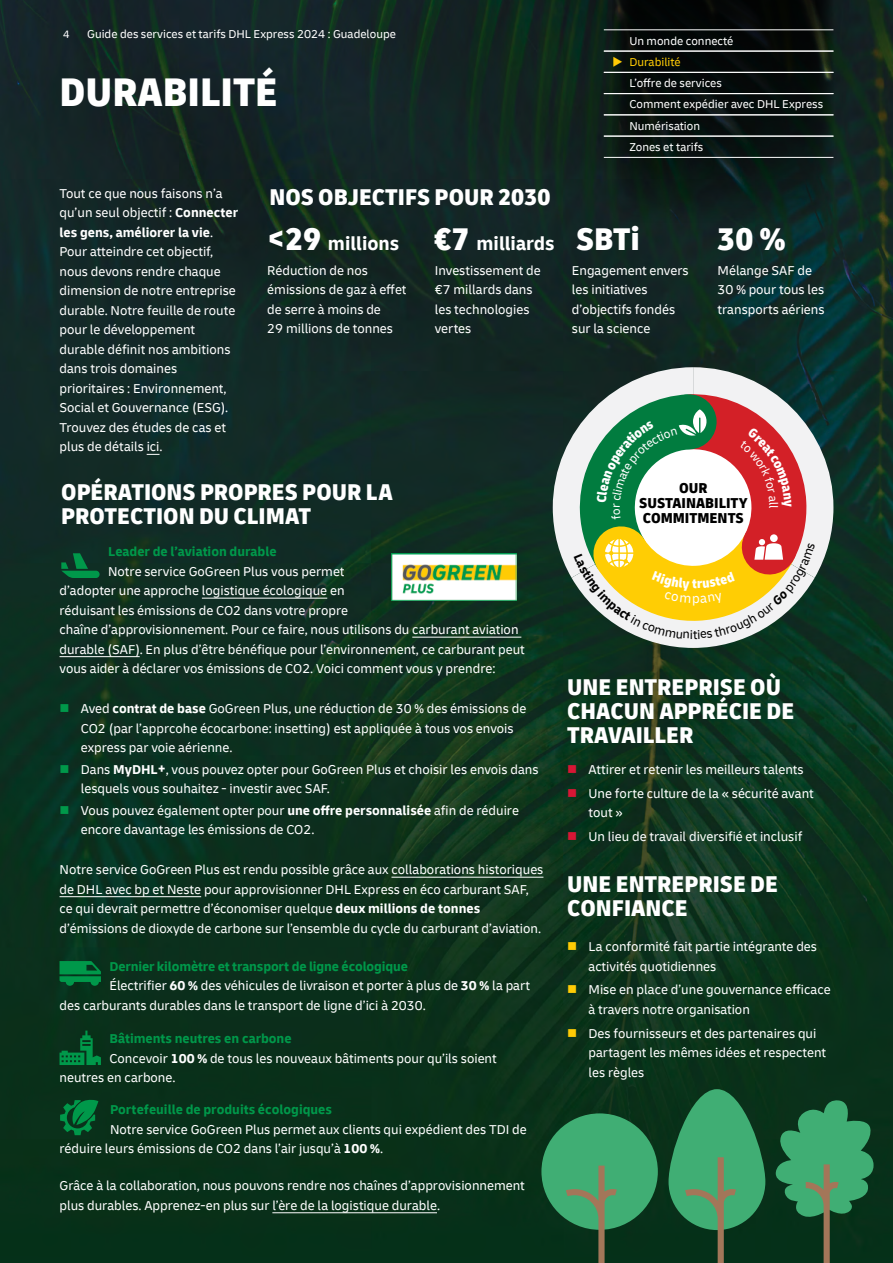
<style>
.page{position:relative;width:893px;height:1263px;background:#fff}
.page>*{position:absolute;margin:0;border:0;box-sizing:border-box;transform-origin:0 0}
.H2_Masthead_Headline{font:900 condensed 42px "Delivery";color:#fff}
.t1{font:900 condensed 33px "Delivery";color:#fff}
.H3_Secondary_headline{font:900 condensed 24px/24px "Delivery";color:#fff}
.t2{font:700 19.5px "Delivery";color:#fff}
.t3{font:900 condensed 15.15px/15.1px "Delivery";color:#000;text-align:center}
.P_Copy_text{font:13.5px/19.5px "Delivery";color:#fff}
.LI_Bulleted_List{font:13.5px/19.5px "Delivery";color:#fff}
.H4_Paragraph_header{font:700 13.5px "Delivery";color:#00984a}
.t4{font:12px/21.3px "Delivery";color:#fff}
.t5{font:11.25px "Delivery";color:#fff}
.s1{color:#ffcb05}
.s2{font-weight:700}
.s3{font-weight:900;font-stretch:condensed;font-size:33px}
.s4{color:#00984a}
.s5{color:#d71635}
</style>
<div class="page">
<img style="left:0;top:0;width:893px;height:1263px">
<svg style="left:612px;top:0;width:221px;height:224px;background:#0c1614"></svg>
<hr style="left:604px;top:30px;width:229px;height:1px;background:#fff">
<hr style="left:604px;top:51px;width:229px;height:1px;background:#fff">
<hr style="left:604px;top:72px;width:229px;height:1px;background:#fff">
<hr style="left:604px;top:93px;width:229px;height:1px;background:#fff">
<hr style="left:604px;top:115px;width:229px;height:1px;background:#fff">
<hr style="left:604px;top:136px;width:229px;height:1px;background:#fff">
<hr style="left:604px;top:157px;width:229px;height:1px;background:#fff">
<svg style="left:147px;top:454px;width:13px;height:1px"></svg>
<img style="left:391px;top:553px;width:126px;height:47px">
<svg style="left:60px;top:961px;width:41px;height:25px"></svg>
<svg style="left:60px;top:1030px;width:41px;height:35px"></svg>
<svg style="left:60px;top:1099px;width:38px;height:36px"></svg>
<hr style="left:272px;top:1212px;width:165px;height:1px;background:#fff">
<svg style="left:668px;top:1089px;width:97px;height:141px;background:#359662"></svg>
<svg style="left:685px;top:1157px;width:51px;height:106px;background:#3f7e53"></svg>
<div style="left:541px;top:1113px;width:117px;height:117px;background:#40ae74;border-radius:50%"></div>
<svg style="left:566px;top:1165px;width:51px;height:98px"></svg>
<svg style="left:774px;top:1099px;width:99px;height:164px;background:#286d46"></svg>
<svg style="left:61px;top:553px;width:39px;height:25px"></svg>
<hr style="left:202px;top:598px;width:125px;height:1px;background:#fff">
<hr style="left:412px;top:637px;width:109px;height:1px;background:#fff">
<hr style="left:60px;top:656px;width:80px;height:1px;background:#fff">
<hr style="left:391px;top:877px;width:152px;height:1px;background:#fff">
<hr style="left:60px;top:896px;width:141px;height:1px;background:#fff">
<svg style="left:553px;top:367px;width:280px;height:281px"></svg>
<p class="t5" style="left:63px;top:28px;width:8px">4</p>
<p class="t4" style="left:87px;top:24px;width:310px">Guide des services et tarifs DHL Express 2024 : Guadeloupe</p>
<h2 class="H2_Masthead_Headline" style="left:60px;top:65px;width:220px">DURABILITÉ</h2>
<p class="t4" style="left:629px;top:30px;width:106px">Un monde connecté</p>
<p class="t4" style="left:629px;top:51px;width:195px;text-indent:-17px"><span class="s1">◆ Durabilité<br></span>L’offre de services<br>Comment expédier avec DHL Express<br>Numérisation<br>Zones et tarifs</p>
<p class="P_Copy_text" style="left:60px;top:184px;width:180px">Tout ce que nous faisons n’a qu’un seul objectif : <span class="s2">Connecter les gens, améliorer la vie</span>.<br>Pour atteindre cet objectif, nous devons rendre chaque dimension de notre entreprise durable. Notre feuille de route pour le développement durable définit nos ambitions dans trois domaines prioritaires : Environnement,<br>Social et Gouvernance (ESG).<br>Trouvez des études de cas et plus de détails ici.</p>
<h3 class="H3_Secondary_headline" style="left:269px;top:185px;width:282px">NOS OBJECTIFS POUR 2030</h3>
<h3 class="t2" style="left:267px;top:231px;width:134px"><span class="s3">&lt;29</span> millions</h3>
<p class="P_Copy_text" style="left:267px;top:260px;width:141px">Réduction de nos émissions de gaz à effet de serre à moins de<br>29 millions de tonnes</p>
<p class="P_Copy_text" style="left:435px;top:260px;width:107px">Investissement de €7 millards dans les technologies vertes</p>
<h3 class="t2" style="left:434px;top:231px;width:122px"><span class="s3">€7</span> milliards</h3>
<h3 class="H3_Secondary_headline" style="left:61px;top:480px;width:333px">OPÉRATIONS PROPRES POUR LA<br>PROTECTION DU CLIMAT</h3>
<h4 class="H4_Paragraph_header" style="left:108px;top:543px;width:170px">Leader de l’aviation durable</h4>
<p class="P_Copy_text" style="left:60px;top:561px;width:467px;text-indent:49px">Notre service GoGreen Plus vous permet<br>d’adopter une approche logistique écologique en<br>réduisant les émissions de CO2 dans votre propre<br>chaîne d’approvisionnement. Pour ce faire, nous utilisons du carburant aviation durable (SAF). En plus d’être bénéfique pour l’environnement, ce carburant peut vous aider à déclarer vos émissions de CO2. Voici comment vous y prendre:</p>
<p class="LI_Bulleted_List" style="left:81px;top:699px;width:447px;text-indent:-21px"><span class="s4">■</span> Aved <span class="s2">contrat de base</span> GoGreen Plus, une réduction de 30 % des émissions de<br>CO2 (par l’apprcohe écocarbone: insetting) est appliquée à tous vos envois express par voie aérienne.</p>
<p class="LI_Bulleted_List" style="left:81px;top:759px;width:459px;text-indent:-21px"><span class="s4">■</span> Dans <span class="s2">MyDHL+</span>, vous pouvez opter pour GoGreen Plus et choisir les envois dans lesquels vous souhaitez - investir avec SAF.</p>
<p class="LI_Bulleted_List" style="left:81px;top:801px;width:440px;text-indent:-21px"><span class="s4">■</span> Vous pouvez également opter pour <span class="s2">une offre personnalisée</span> afin de réduire encore davantage les émissions de CO2.</p>
<p class="P_Copy_text" style="left:60px;top:860px;width:485px">Notre service GoGreen Plus est rendu possible grâce aux collaborations historiques de DHL avec bp et Neste pour approvisionner DHL Express en éco carburant SAF, ce qui devrait permettre d’économiser quelque <span class="s2">deux millions de tonnes </span>d’émissions de dioxyde de carbone sur l’ensemble du cycle du carburant d’aviation.</p>
<h4 class="H4_Paragraph_header" style="left:109px;top:957px;width:300px">Dernier kilomètre et transport de ligne écologique</h4>
<p class="P_Copy_text" style="left:60px;top:976px;width:472px;text-indent:50px">Électrifier <span class="s2">60 %</span> des véhicules de livraison et porter à plus de <span class="s2">30 %</span> la part des carburants durables dans le transport de ligne d’ici à 2030.</p>
<h4 class="H4_Paragraph_header" style="left:109px;top:1030px;width:184px">Bâtiments neutres en carbone</h4>
<p class="P_Copy_text" style="left:60px;top:1048px;width:439px;text-indent:50px">Concevoir <span class="s2">100 %</span> de tous les nouveaux bâtiments pour qu’ils soient neutres en carbone.</p>
<h4 class="H4_Paragraph_header" style="left:110px;top:1101px;width:224px">Portefeuille de produits écologiques</h4>
<p class="P_Copy_text" style="left:60px;top:1119px;width:469px;text-indent:50px">Notre service GoGreen Plus permet aux clients qui expédient des TDI de réduire leurs émissions de CO2 dans l’air jusqu’à <span class="s2">100 %</span>.</p>
<p class="P_Copy_text" style="left:60px;top:1176px;width:467px">Grâce à la collaboration, nous pouvons rendre nos chaînes d’approvisionnement plus durables. Apprenez-en plus sur l’ère de la logistique durable.</p>
<h2 class="t1" style="left:576px;top:218px;width:65px">SBTi</h2>
<p class="P_Copy_text" style="left:572px;top:260px;width:118px">Engagement envers les initiatives d’objectifs fondés sur la science</p>
<h2 class="t1" style="left:718px;top:218px;width:70px">30 %</h2>
<p class="P_Copy_text" style="left:718px;top:260px;width:109px">Mélange SAF de<br>30 % pour tous les transports aériens</p>
<p class="t3" style="left:639px;top:481px;width:110px">OUR<br>SUSTAINABILITY<br>COMMITMENTS</p>
<h3 class="H3_Secondary_headline" style="left:567px;top:676px;width:229px">UNE ENTREPRISE OÙ<br>CHACUN APPRÉCIE DE<br>TRAVAILLER</h3>
<p class="LI_Bulleted_List" style="left:567px;top:760px;width:238px"><span class="s5">■</span> Attirer et retenir les meilleurs talents</p>
<p class="LI_Bulleted_List" style="left:588px;top:783px;width:227px;text-indent:-21px"><span class="s5">■</span> Une forte culture de la « sécurité avant tout »</p>
<p class="LI_Bulleted_List" style="left:567px;top:827px;width:236px"><span class="s5">■</span> Un lieu de travail diversifié et inclusif</p>
<h3 class="H3_Secondary_headline" style="left:567px;top:872px;width:212px">UNE ENTREPRISE DE<br>CONFIANCE</h3>
<p class="LI_Bulleted_List" style="left:588px;top:937px;width:230px;text-indent:-21px"><span class="s1">■</span> La conformité fait partie intégrante des activités quotidiennes</p>
<p class="LI_Bulleted_List" style="left:588px;top:980px;width:244px;text-indent:-21px"><span class="s1">■</span> Mise en place d’une gouvernance efficace à travers notre organisation</p>
<p class="LI_Bulleted_List" style="left:588px;top:1023px;width:239px;text-indent:-21px"><span class="s1">■</span> Des fournisseurs et des partenaires qui partagent les mêmes idées et respectent les règles</p>
</div>
